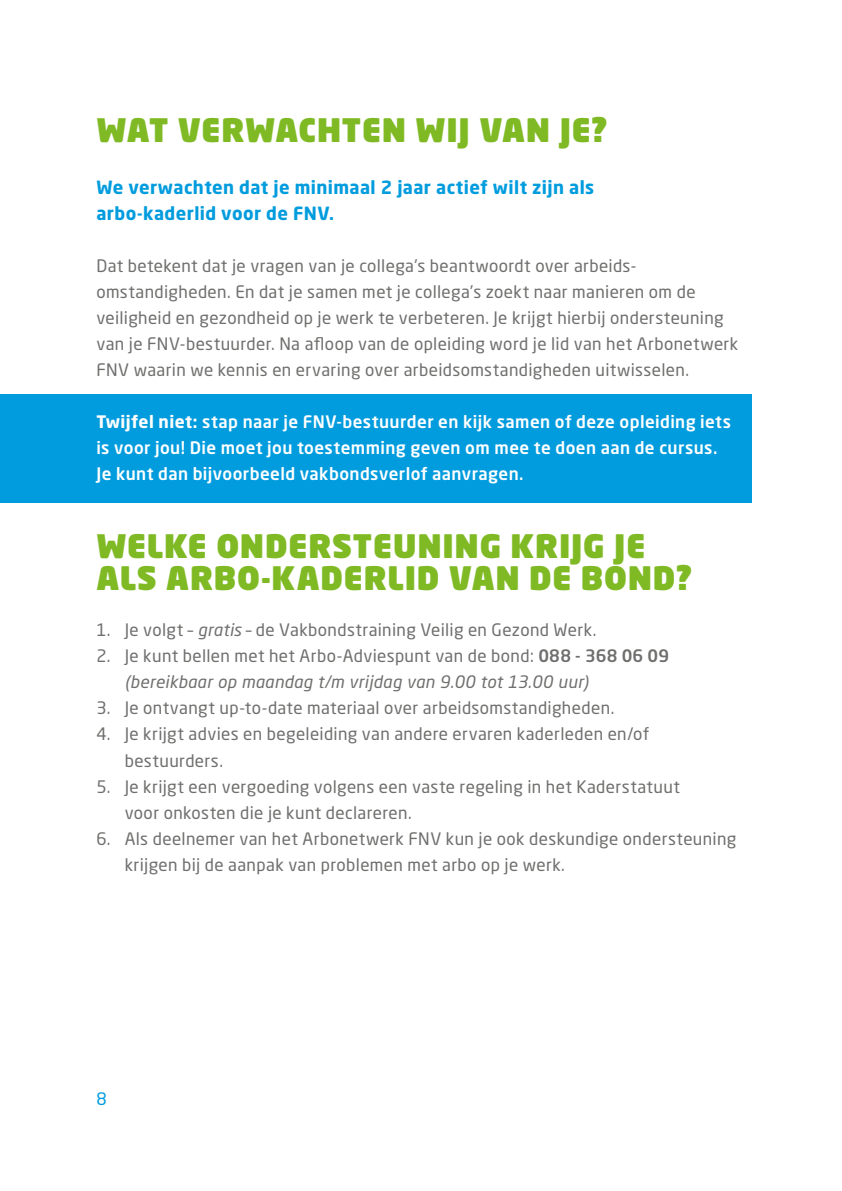
<style>
.page{position:relative;width:842px;height:1191px;background:#fff}
.page>*{position:absolute;margin:0;border:0;box-sizing:border-box;transform-origin:0 0}
.t1{font:900 32px/32px "Neo Sans Pro";letter-spacing:.02em;color:#7fba25}
.t2{font:700 18px/26px "Neo Sans Pro";letter-spacing:.02em;color:#009cde}
.t3{font:17px/26px "Neo Sans Pro";letter-spacing:.02em;color:#6f6f6e}
.t4{font:500 17px/26px "Neo Sans Pro";letter-spacing:.025em;color:#fff}
.t5{font:italic 17px/26px "Neo Sans Pro";letter-spacing:.025em;color:#6f6f6e}
.t6{font:17px "Neo Sans Pro";color:#009cde}
.s1{font-weight:700}
.s2{font-style:italic}
.s3{font-style:normal}
.s4{font-weight:500;font-style:normal}
</style>
<div class="page">
<div style="left:0;top:394px;width:751px;height:108px;background:#009cde"></div>
<h1 class="t1" style="left:96px;top:113px;width:513px">WAT VERWACHTEN WIJ VAN JE?</h1>
<p class="t2" style="left:96px;top:174px;width:499px">We verwachten dat je minimaal 2 jaar actief wilt zijn als arbo-kaderlid voor de FNV.</p>
<p class="t3" style="left:96px;top:253px;width:643px">Dat betekent dat je vragen van je collega’s beantwoordt over arbeids&shy;omstandigheden. En dat je samen met je collega’s zoekt naar manieren om de veiligheid en gezondheid op je werk te verbeteren. Je krijgt hierbij ondersteuning van je FNV-bestuurder. Na afloop van de opleiding word je lid van het Arbonetwerk FNV waarin we kennis en ervaring over arbeidsomstandigheden uitwisselen.</p>
<p class="t4" style="left:96px;top:409px;width:636px"><span class="s1">Twijfel niet:</span> stap naar je FNV-bestuurder en kijk samen of deze opleiding iets is voor jou! Die moet jou toestemming geven om mee te doen aan de cursus.<br>Je kunt dan bijvoorbeeld vakbondsverlof aanvragen.</p>
<h1 class="t1" style="left:96px;top:529px;width:597px">WELKE ONDERSTEUNING KRIJG JE<br>ALS ARBO-KADERLID VAN DE BOND?</h1>
<p class="t3" style="left:96px;top:617px;width:501px">1. Je volgt – <span class="s2">gratis</span> – de Vakbondstraining Veilig en Gezond Werk.</p>
<p class="t5" style="left:125px;top:643px;width:546px;text-indent:-28px"><span class="s3">2. Je kunt bellen met het Arbo-Adviespunt van de bond:</span> <span class="s4">088 - 368 06 09 </span>(bereikbaar op maandag t/m vrijdag van 9.00 tot 13.00 uur)</p>
<p class="t3" style="left:96px;top:695px;width:519px">3. Je ontvangt up-to-date materiaal over arbeidsomstandigheden.</p>
<p class="t3" style="left:125px;top:721px;width:526px;text-indent:-28px">4. Je krijgt advies en begeleiding van andere ervaren kaderleden en/of bestuurders.</p>
<p class="t3" style="left:125px;top:773px;width:557px;text-indent:-28px">5. Je krijgt een vergoeding volgens een vaste regeling in het Kaderstatuut voor onkosten die je kunt declareren.</p>
<p class="t3" style="left:125px;top:825px;width:613px;text-indent:-28px">6. Als deelnemer van het Arbonetwerk FNV kun je ook deskundige ondersteuning krijgen bij de aanpak van problemen met arbo op je werk.</p>
<p class="t6" style="left:96px;top:1088px;width:12px">8</p>
</div>
